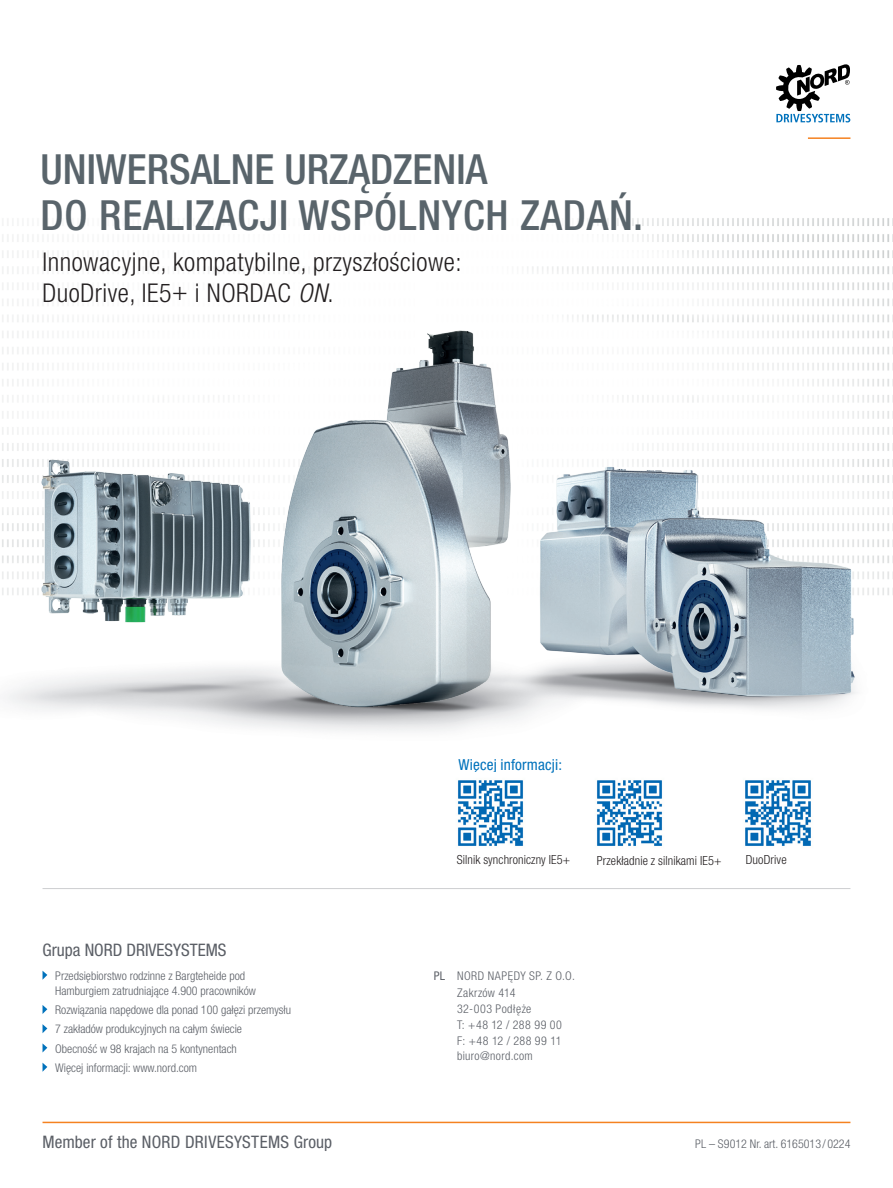
<style>
.page{position:relative;width:893px;height:1188px;background:#fff}
.page>*{position:absolute;margin:0;border:0;box-sizing:border-box;transform-origin:0 0}
.t1{font:500 condensed 41.55px/46.5px "Helvetica Neue LT Pro";letter-spacing:.02em;color:#59646b}
.t2{font:300 condensed 25.95px/31.5px "Helvetica Neue LT Pro";letter-spacing:.02em;color:#231f20}
.t3{font:condensed 17.25px "Helvetica Neue LT Std";letter-spacing:.015em;color:#5b5f66}
.t4{font:condensed 17.25px "Helvetica Neue LT Pro";color:#5b5f66}
.Aufzählung{font:condensed 15.15px "Helvetica Neue LT Pro";letter-spacing:.01em;color:#0072bc}
.Aufzählung-2{font:300 condensed 12.6px "Helvetica Neue LT Std";letter-spacing:.01em;color:#231f20}
.t5{font:300 condensed 12px/15px "Helvetica Neue LT Pro";color:#5b5f66}
.t6{font:300 condensed 12px/15px "Helvetica Neue LT Pro";letter-spacing:.03em;color:#5b5f66}
.t7{font:300 condensed 12px "Helvetica Neue LT Pro";letter-spacing:.045em;color:#5b5f66}
.t8{font:300 condensed 12px "Helvetica Neue LT Std";color:#5b5f66}
.t9{font:300 condensed 12px "Helvetica Neue LT Pro";letter-spacing:.05em;color:#5b5f66}
.t10{font:condensed 12px "Helvetica Neue LT Std";color:#5b5f66}
.s1{font-family:"Helvetica Neue LT Std"}
.s2{font-family:"Helvetica Neue LT Std";font-style:italic}
</style>
<div class="page">
<img style="left:527px;top:218px;width:366px;height:84px">
<svg style="left:776px;top:64px;width:74px;height:58px"></svg>
<hr style="left:808px;top:137px;width:42px;height:2px;background:#f58220">
<hr style="left:43px;top:1122px;width:807px;height:1px;background:#f58220">
<svg style="left:43px;top:971px;width:4px;height:8px"></svg>
<svg style="left:43px;top:1005px;width:4px;height:9px"></svg>
<svg style="left:43px;top:1024px;width:4px;height:9px"></svg>
<svg style="left:43px;top:1044px;width:4px;height:8px"></svg>
<svg style="left:43px;top:1063px;width:4px;height:9px"></svg>
<hr style="left:43px;top:888px;width:807px;height:1px;background:#cdced0">
<img style="left:2px;top:302px;width:891px;height:430px">
<img style="left:458px;top:780px;width:66px;height:66px">
<img style="left:597px;top:780px;width:66px;height:66px">
<img style="left:745px;top:780px;width:66px;height:66px">
<p class="t1" style="left:40px;top:145px;width:604px">UNIWERSALNE URZĄDZENIA<br>DO REALIZACJI WSPÓLNYCH ZADAŃ.</p>
<p class="t2" style="left:42px;top:246px;width:421px">Innowacyjne, kompatybilne, przyszłościowe:<br><span class="s1">DuoDrive, IE5+ i NORDAC</span> <span class="s2">ON</span><span class="s1">.</span></p>
<p class="Aufzählung" style="left:459px;top:755px;width:105px">Więcej informacji:</p>
<p class="t4" style="left:43px;top:940px;width:185px">Grupa NORD DRIVESYSTEMS</p>
<p class="t5" style="left:55px;top:968px;width:202px">Przedsiębiorstwo rodzinne z Bargteheide pod<br>Hamburgiem zatrudniające 4.900 pracowników</p>
<p class="t5" style="left:55px;top:1002px;width:237px">Rozwiązania napędowe dla ponad 100 gałęzi przemysłu</p>
<p class="t5" style="left:55px;top:1021px;width:188px">7 zakładów produkcyjnych na całym świecie</p>
<p class="t5" style="left:55px;top:1041px;width:183px">Obecność w 98 krajach na 5 kontynentach</p>
<p class="t5" style="left:55px;top:1060px;width:143px">Więcej informacji: www.nord.com</p>
<p class="t3" style="left:43px;top:1132px;width:291px">Member of the NORD DRIVESYSTEMS Group</p>
<p class="Aufzählung-2" style="left:457px;top:852px;width:115px">Silnik synchroniczny IE5+</p>
<p class="Aufzählung-2" style="left:597px;top:853px;width:126px">Przekładnie z silnikami IE5+</p>
<p class="Aufzählung-2" style="left:746px;top:853px;width:43px">DuoDrive</p>
<p class="t10" style="left:434px;top:969px;width:13px">PL</p>
<p class="t7" style="left:457px;top:969px;width:119px">NORD NAPĘDY SP. Z O.O.</p>
<p class="t6" style="left:457px;top:985px;width:60px">Zakrzów 414</p>
<p class="t7" style="left:457px;top:1002px;width:76px">32-003 Podłęże</p>
<p class="t9" style="left:457px;top:1018px;width:106px">T: +48 12 / 288 99 00</p>
<p class="t6" style="left:457px;top:1033px;width:106px">F: +48 12 / 288 99 11 biuro@nord.com</p>
<p class="t8" style="left:695px;top:1137px;width:157px">PL – S9012 Nr. art. 6165013 / 0224</p>
</div>
